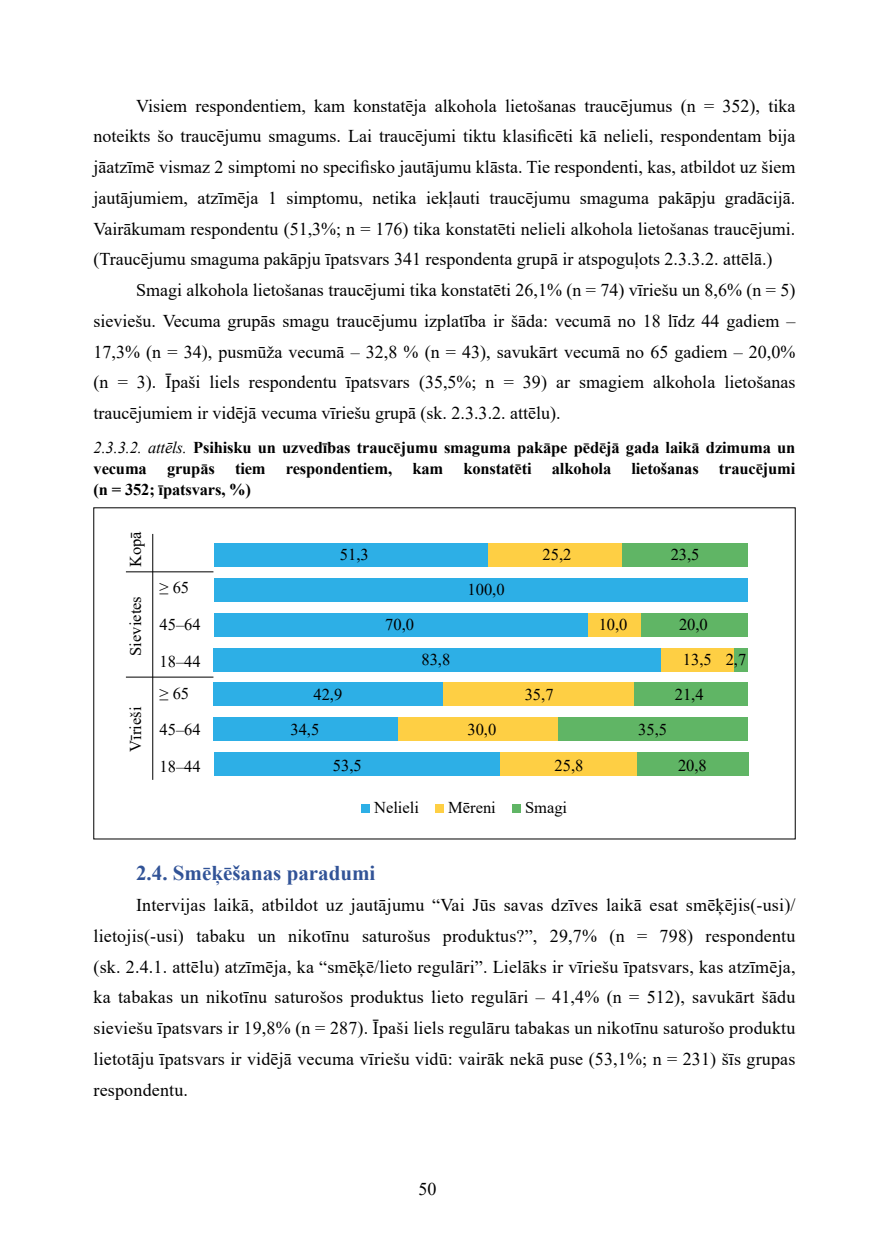
<style>
.page{position:relative;width:872px;height:1246px;background:#fff}
.page>*{position:absolute;margin:0;border:0;box-sizing:border-box;transform-origin:0 0}
.Heading_2{font:700 21px "Times New Roman";color:#315397}
.t1{font:18px/30.8px "Times New Roman";color:#000;text-align:justify}
.Tabulas_nosaukums{font:700 16.5px/21px "Times New Roman";letter-spacing:-.01em;color:#000;text-align:justify}
.Grafiki{font:16.5px "Times New Roman";color:#000}
.s1{font-weight:400;font-style:italic}
</style>
<div class="page">
<div style="left:622px;top:543px;width:125px;height:23px;background:#60b565"></div>
<div style="left:641px;top:613px;width:106px;height:23px;background:#60b565"></div>
<div style="left:733px;top:648px;width:14px;height:23px;background:#60b565"></div>
<div style="left:633px;top:683px;width:114px;height:23px;background:#60b565"></div>
<div style="left:558px;top:718px;width:189px;height:23px;background:#60b565"></div>
<div style="left:637px;top:753px;width:111px;height:23px;background:#60b565"></div>
<div style="left:487px;top:543px;width:135px;height:23px;background:#fecf44"></div>
<div style="left:587px;top:613px;width:54px;height:23px;background:#fecf44"></div>
<div style="left:661px;top:648px;width:72px;height:23px;background:#fecf44"></div>
<div style="left:443px;top:683px;width:190px;height:23px;background:#fecf44"></div>
<div style="left:398px;top:718px;width:160px;height:23px;background:#fecf44"></div>
<div style="left:499px;top:753px;width:138px;height:23px;background:#fecf44"></div>
<div style="left:214px;top:543px;width:273px;height:23px;background:#2dafe6"></div>
<div style="left:214px;top:578px;width:533px;height:23px;background:#2dafe6"></div>
<div style="left:214px;top:613px;width:373px;height:23px;background:#2dafe6"></div>
<div style="left:214px;top:648px;width:447px;height:23px;background:#2dafe6"></div>
<div style="left:214px;top:683px;width:229px;height:23px;background:#2dafe6"></div>
<div style="left:214px;top:718px;width:184px;height:23px;background:#2dafe6"></div>
<div style="left:214px;top:753px;width:285px;height:23px;background:#2dafe6"></div>
<div style="left:361px;top:804px;width:9px;height:9px;background:#2dafe6"></div>
<div style="left:435px;top:804px;width:9px;height:9px;background:#fecf44"></div>
<div style="left:512px;top:804px;width:9px;height:9px;background:#60b565"></div>
<hr style="left:152px;top:534px;width:1px;height:246px;background:#000">
<hr style="left:126px;top:571px;width:87px;height:1px;background:#000">
<hr style="left:126px;top:677px;width:87px;height:1px;background:#000">
<p class="t1" style="left:94px;top:90px;width:703px;text-indent:43px">Visiem respondentiem, kam konstatēja alkohola lietošanas traucējumus (n = 352), tika noteikts šo traucējumu smagums. Lai traucējumi tiktu klasificēti kā nelieli, respondentam bija jāatzīmē vismaz 2 simptomi no specifisko jautājumu klāsta. Tie respondenti, kas, atbildot uz šiem jautājumiem, atzīmēja 1 simptomu, netika iekļauti traucējumu smaguma pakāpju gradācijā.<br>Vairākumam respondentu (51,3%; n = 176) tika konstatēti nelieli alkohola lietošanas traucējumi. (Traucējumu smaguma pakāpju īpatsvars 341 respondenta grupā ir atspoguļots 2.3.3.2. attēlā.)</p>
<p class="t1" style="left:94px;top:274px;width:703px;text-indent:43px">Smagi alkohola lietošanas traucējumi tika konstatēti 26,1% (n = 74) vīriešu un 8,6% (n = 5) sieviešu. Vecuma grupās smagu traucējumu izplatība ir šāda: vecumā no 18 līdz 44 gadiem – 17,3% (n = 34), pusmūža vecumā – 32,8 % (n = 43), savukārt vecumā no 65 gadiem – 20,0% (n = 3). Īpaši liels respondentu īpatsvars (35,5%; n = 39) ar smagiem alkohola lietošanas traucējumiem ir vidējā vecuma vīriešu grupā (sk. 2.3.3.2. attēlu).</p>
<p class="Tabulas_nosaukums" style="left:94px;top:436px;width:703px"><span class="s1">2.3.3.2. attēls.</span> Psihisku un uzvedības traucējumu smaguma pakāpe pēdējā gada laikā dzimuma un vecuma grupās tiem respondentiem, kam konstatēti alkohola lietošanas traucējumi (n = 352; īpatsvars, %)</p>
<p class="Grafiki" style="left:124px;top:567px;width:37px;rotate:-90deg">Kopā</p>
<p class="Grafiki" style="left:124px;top:656px;width:61px;rotate:-90deg">Sievietes</p>
<p class="Grafiki" style="left:124px;top:752px;width:46px;rotate:-90deg">Vīrieši</p>
<p class="Grafiki" style="left:159px;top:576px;width:31px">≥ 65</p>
<p class="Grafiki" style="left:159px;top:613px;width:43px">45–64</p>
<p class="Grafiki" style="left:159px;top:650px;width:43px">18–44</p>
<p class="Grafiki" style="left:159px;top:681px;width:31px">≥ 65</p>
<p class="Grafiki" style="left:159px;top:718px;width:43px">45–64</p>
<p class="Grafiki" style="left:159px;top:755px;width:43px">18–44</p>
<p class="Grafiki" style="left:340px;top:543px;width:30px">51,3</p>
<p class="Grafiki" style="left:542px;top:543px;width:30px">25,2</p>
<p class="Grafiki" style="left:670px;top:543px;width:30px">23,5</p>
<p class="Grafiki" style="left:467px;top:578px;width:39px">100,0</p>
<p class="Grafiki" style="left:385px;top:613px;width:30px">70,0</p>
<p class="Grafiki" style="left:598px;top:613px;width:30px">10,0</p>
<p class="Grafiki" style="left:679px;top:613px;width:30px">20,0</p>
<p class="Grafiki" style="left:421px;top:648px;width:30px">83,8</p>
<p class="Grafiki" style="left:683px;top:648px;width:30px">13,5</p>
<p class="Grafiki" style="left:725px;top:648px;width:22px">2,7</p>
<p class="Grafiki" style="left:313px;top:683px;width:30px">42,9</p>
<p class="Grafiki" style="left:290px;top:718px;width:30px">34,5</p>
<p class="Grafiki" style="left:333px;top:753px;width:30px">53,5</p>
<p class="Grafiki" style="left:467px;top:718px;width:30px">30,0</p>
<p class="Grafiki" style="left:525px;top:683px;width:30px">35,7</p>
<p class="Grafiki" style="left:554px;top:753px;width:30px">25,8</p>
<p class="Grafiki" style="left:638px;top:718px;width:30px">35,5</p>
<p class="Grafiki" style="left:675px;top:683px;width:30px">21,4</p>
<p class="Grafiki" style="left:678px;top:753px;width:30px">20,8</p>
<p class="Grafiki" style="left:374px;top:796px;width:46px">Nelieli</p>
<p class="Grafiki" style="left:448px;top:796px;width:49px">Mēreni</p>
<p class="Grafiki" style="left:525px;top:796px;width:44px">Smagi</p>
<h2 class="Heading_2" style="left:136px;top:858px;width:241px">2.4. Smēķēšanas paradumi</h2>
<p class="t1" style="left:94px;top:889px;width:703px;text-indent:43px">Intervijas laikā, atbildot uz jautājumu “Vai Jūs savas dzīves laikā esat smēķējis(-usi)/ lietojis(-usi) tabaku un nikotīnu saturošus produktus?”, 29,7% (n = 798) respondentu (sk. 2.4.1. attēlu) atzīmēja, ka “smēķē/lieto regulāri”. Lielāks ir vīriešu īpatsvars, kas atzīmēja, ka tabakas un nikotīnu saturošos produktus lieto regulāri – 41,4% (n = 512), savukārt šādu sieviešu īpatsvars ir 19,8% (n = 287). Īpaši liels regulāru tabakas un nikotīnu saturošo produktu lietotāju īpatsvars ir vidējā vecuma vīriešu vidū: vairāk nekā puse (53,1%; n = 231) šīs grupas respondentu.</p>
<p class="t1" style="left:418px;top:1173px;width:19px">50</p>
</div>
